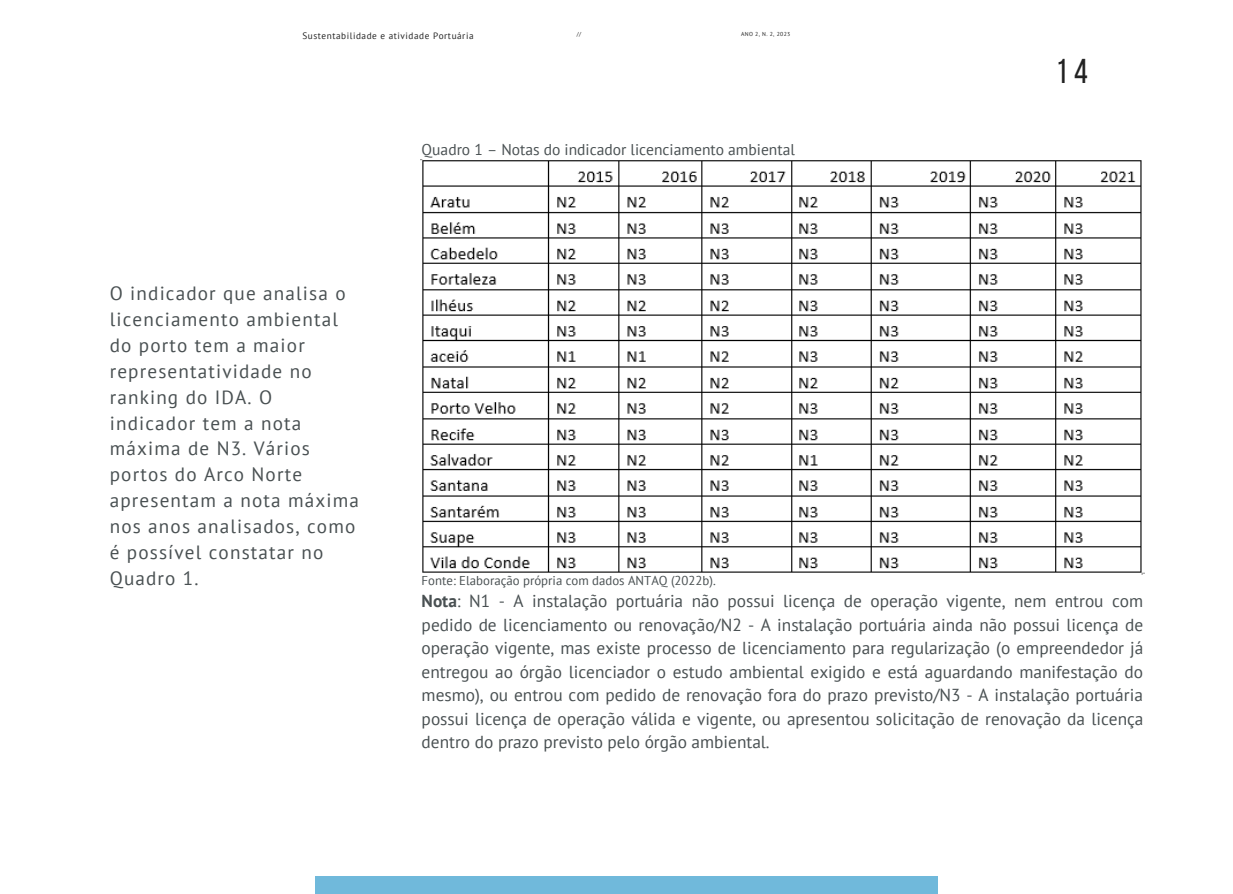
<style>
.page{position:relative;width:1233px;height:894px;background:#fff}
.page>*{position:absolute;margin:0;border:0;box-sizing:border-box;transform-origin:0 0}
.t1{font:34.35px "Bebas Neue";color:#222}
.t2{font:19.2px/25.8px "PT Sans";letter-spacing:.06em;color:#495052}
.t3{font:17.25px/23.5px "PT Sans";color:#495052;text-align:justify}
.t4{font:15.6px "PT Sans";color:#495052}
.t5{font:12.75px "PT Sans";color:#495052}
.t6{font:9.3px "PT Sans";letter-spacing:.06em;color:#222}
.t7{font:5.7px "PT Sans";letter-spacing:.06em;color:#222}
.s1{font-weight:700}
</style>
<div class="page">
<div style="left:316px;top:876px;width:622px;height:17px;background:#70b9db"></div>
<img style="left:421px;top:159px;width:723px;height:415px">
<p class="t6" style="left:302px;top:30px;width:173px">Sustentabilidade e atividade Portuária</p>
<p class="t7" style="left:577px;top:30px;width:6px">//</p>
<p class="t7" style="left:741px;top:30px;width:50px">ANO 2, N. 2, 2023</p>
<p class="t4" style="left:422px;top:139px;width:375px">Quadro 1 – Notas do indicador licenciamento ambiental</p>
<p class="t1" style="left:1056px;top:58px;width:34px">14</p>
<p class="t2" style="left:110px;top:280px;width:251px">O indicador que analisa o licenciamento ambiental do porto tem a maior representatividade no ranking do IDA. O indicador tem a nota máxima de N3. Vários portos do Arco Norte apresentam a nota máxima nos anos analisados, como é possível constatar no<br>Quadro 1.</p>
<p class="t5" style="left:422px;top:571px;width:296px">Fonte: Elaboração própria com dados ANTAQ (2022b).</p>
<p class="t3" style="left:422px;top:588px;width:723px"><span class="s1">Nota</span>: N1 - A instalação portuária não possui licença de operação vigente, nem entrou com pedido de licenciamento ou renovação/N2 - A instalação portuária ainda não possui licença de operação vigente, mas existe processo de licenciamento para regularização (o empreendedor já entregou ao órgão licenciador o estudo ambiental exigido e está aguardando manifestação do mesmo), ou entrou com pedido de renovação fora do prazo previsto/N3 - A instalação portuária possui licença de operação válida e vigente, ou apresentou solicitação de renovação da licença dentro do prazo previsto pelo órgão ambiental.</p>
</div>
